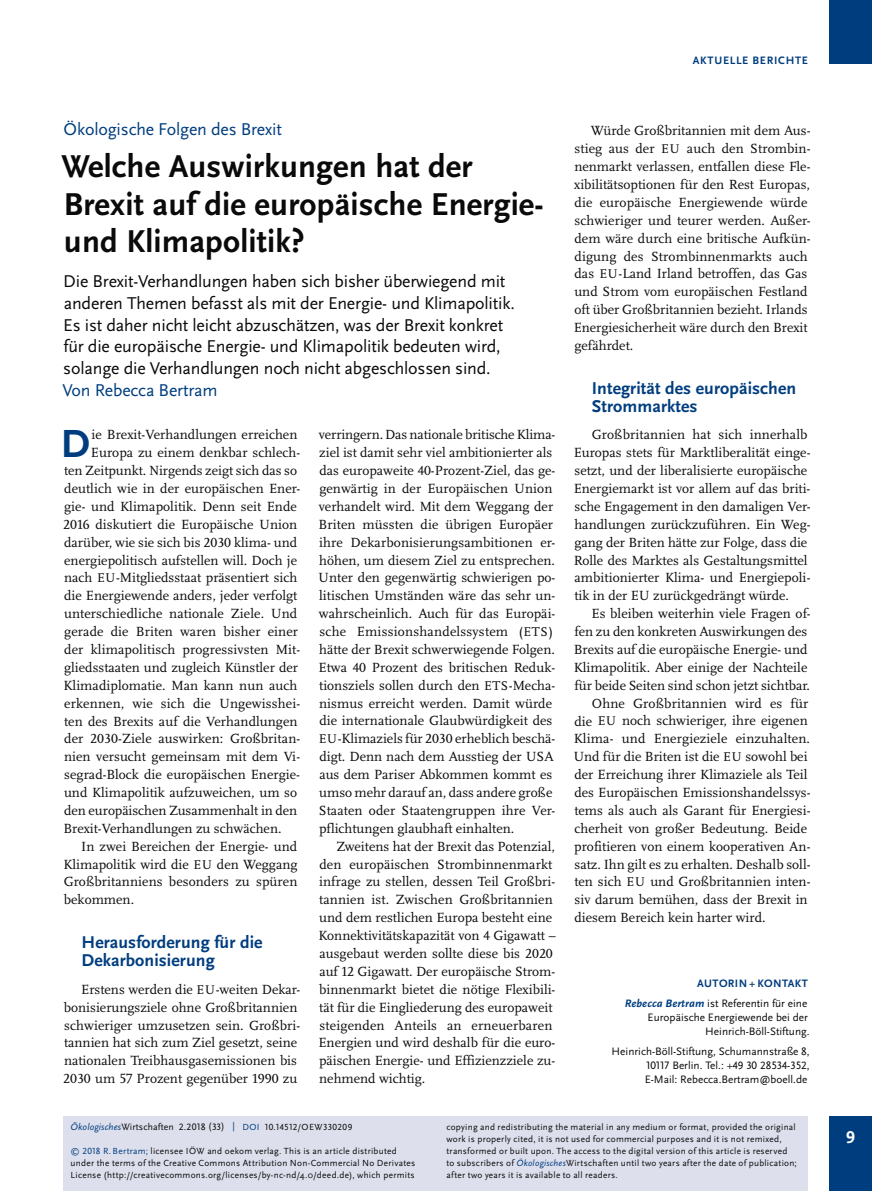
<style>
.page{position:relative;width:893px;height:1191px;background:#fff}
.page>*{position:absolute;margin:0;border:0;box-sizing:border-box;transform-origin:0 0}
.t1{font:700 40.95px "Scala Sans Pro";color:#003d7f}
.t2{font:700 33px/37.5px "Scala Sans Pro";letter-spacing:.005em;color:#0a0a0a}
.t3{font:17.85px/21.8px "Scala Sans Pro";letter-spacing:-.01em;color:#0a0a0a}
.t4{font:700 17.85px/17.9px "Scala Sans Pro";letter-spacing:.005em;color:#003d7f}
.t5{font:17.85px "Scala Sans Pro";letter-spacing:-.01em;color:#003d7f}
.t6{font:700 17.85px "Scala Sans Pro";color:#fff}
.t7{font:13.8px/17.9px "Scala Pro";color:#0a0a0a}
.t8{font:11.25px/14.2px "Scala Sans Pro";color:#0a0a0a;text-align:right}
.t9{font:700 11.25px "Scala Sans Pro";letter-spacing:.065em;color:#003d7f}
.t10{font:10.5px "Scala Sans Pro";color:#0a0a0a}
.t11{font:9.75px "Scala Sans Pro";letter-spacing:.01em;color:#0a0a0a}
.t12{font:9.3px/12px "Scala Sans Pro";letter-spacing:.025em;color:#0a0a0a}
.s1{font-size:13.2px}
.s2{font-weight:700;color:#003d7f}
.s3{font-weight:700;font-style:italic;color:#003d7f}
.s4{font-style:italic;color:#003d7f}
.s5{color:#003d7f}
.s6{font-size:9.3px;color:#003d7f}
.s7{font-size:9.3px}
</style>
<div class="page">
<div style="left:829px;top:0;width:43px;height:64px;background:#003d7f"></div>
<div style="left:829px;top:1116px;width:43px;height:74px;background:#003d7f"></div>
<div style="left:64px;top:1116px;width:744px;height:74px;background:#dddfed"></div>
<p class="t9" style="left:693px;top:56px;width:117px">AKTUELLE BERICHTE</p>
<p class="t5" style="left:64px;top:123px;width:220px">Ökologische Folgen des Brexit</p>
<h2 class="t2" style="left:61px;top:150px;width:484px">Welche Auswirkungen hat der<br>Brexit auf die europäische Energie&shy;und Klimapolitik?</h2>
<p class="t3" style="left:63px;top:272px;width:453px">Die Brexit-Verhandlungen haben sich bisher überwiegend mit anderen Themen befasst als mit der Energie- und Klimapolitik.<br>Es ist daher nicht leicht abzuschätzen, was der Brexit konkret für die europäische Energie- und Klimapolitik bedeuten wird, solange die Verhandlungen noch nicht abgeschlossen sind.</p>
<p class="t5" style="left:62px;top:383px;width:157px">Von Rebecca Bertram</p>
<h1 class="t1" style="left:61px;top:428px;width:31px">D</h1>
<p class="t7" style="left:92px;top:427px;width:207px">ie Brexit- Verhandlungen erreichen</p>
<p class="t7" style="left:91px;top:445px;width:211px">Euro pa zu einem denkbar schlech-</p>
<p class="t7" style="left:64px;top:462px;width:234px">ten Zeitpunkt. Nirgends zeigt sich das so</p>
<p class="t7" style="left:64px;top:480px;width:237px">deutlich wie in der europäischen Ener-</p>
<p class="t7" style="left:64px;top:498px;width:234px">gie- und Klimapolitik. Denn seit Ende</p>
<p class="t7" style="left:63px;top:516px;width:236px">2016 diskutiert die Europäische Union</p>
<p class="t7" style="left:64px;top:534px;width:235px">darüber, wie sie sich bis 2030 klima- und</p>
<p class="t7" style="left:64px;top:552px;width:234px">energiepolitisch aufstellen will. Doch je</p>
<p class="t7" style="left:64px;top:570px;width:235px">nach <span class="s1">EU</span>-Mitgliedsstaat präsentiert sich</p>
<p class="t7" style="left:64px;top:588px;width:235px">die Energiewende anders, jeder verfolgt</p>
<p class="t7" style="left:64px;top:605px;width:235px">unterschiedliche nationale Ziele. Und</p>
<p class="t7" style="left:64px;top:623px;width:235px">gerade die Briten waren bisher einer</p>
<p class="t7" style="left:64px;top:641px;width:237px">der klimapolitisch progressivsten Mit-</p>
<p class="t7" style="left:64px;top:659px;width:235px">gliedsstaaten und zugleich Künstler der</p>
<p class="t7" style="left:63px;top:677px;width:236px">Klimadiplomatie. Man kann nun auch</p>
<p class="t7" style="left:64px;top:695px;width:237px">erkennen, wie sich die Ungewisshei-</p>
<p class="t7" style="left:64px;top:713px;width:235px">ten des Brexits auf die Verhandlungen</p>
<p class="t7" style="left:64px;top:731px;width:237px">der 2030-Ziele auswirken: Großbritan-</p>
<p class="t7" style="left:64px;top:749px;width:238px">nien versucht gemeinsam mit dem Vi-</p>
<p class="t7" style="left:64px;top:766px;width:237px">segrad-Block die europäischen Energie-</p>
<p class="t7" style="left:64px;top:784px;width:235px">und Klimapolitik aufzuweichen, um so</p>
<p class="t7" style="left:64px;top:802px;width:235px">den europäischen Zusammenhalt in den</p>
<p class="t7" style="left:63px;top:820px;width:220px">Brexit-Verhandlungen zu schwächen.</p>
<p class="t7" style="left:81px;top:838px;width:217px">In zwei Bereichen der Energie- und</p>
<p class="t7" style="left:63px;top:856px;width:236px">Klimapolitik wird die <span class="s1">EU</span> den Weggang</p>
<p class="t7" style="left:64px;top:874px;width:235px">Großbritanniens besonders zu spüren</p>
<p class="t7" style="left:64px;top:892px;width:72px">bekommen.</p>
<p class="t4" style="left:82px;top:935px;width:182px">Herausforderung für die<br>Dekarbonisierung</p>
<p class="t7" style="left:63px;top:981px;width:239px;text-indent:18px">Erstens werden die <span class="s1">EU</span>-weiten Dekar&shy;bonisierungsziele ohne Großbritannien schwieriger umzusetzen sein. Großbri&shy;tannien hat sich zum Ziel gesetzt, seine nationalen Treibhausgasemissionen bis 2030 um 57 Prozent gegenüber 1990 zu</p>
<p class="t7" style="left:318px;top:427px;width:239px">verringern. Das nationale britische Klima - ziel ist damit sehr viel ambitionierter als das europaweite 40-Prozent-Ziel, das ge&shy;genwärtig in der Europäischen Union verhandelt wird. Mit dem Weggang der Briten müssten die übrigen Europäer ihre Dekarbonisierungsambitionen er&shy;höhen, um diesem Ziel zu entsprechen.<br>Unter den gegenwärtig schwierigen po&shy;litischen Umständen wäre das sehr un&shy;wahrscheinlich. Auch für das Europäi&shy;sche Emissionshandelssystem (<span class="s1">ETS</span>) hätte der Brexit schwerwiegende Folgen.<br>Etwa 40 Prozent des britischen Reduk&shy;tionsziels sollen durch den <span class="s1">ETS</span>-Mecha&shy;nismus erreicht werden. Damit würde die internationale Glaubwürdigkeit des <span class="s1">EU</span>-Klimaziels für 2030 erheblich beschä&shy;digt. Denn nach dem Ausstieg der USA aus dem Pariser Abkommen kommt es umso mehr darauf an, dass andere große Staaten oder Staatengruppen ihre Ver&shy;pflichtungen glaubhaft einhalten.</p>
<p class="t7" style="left:319px;top:838px;width:239px;text-indent:18px">Zweitens hat der Brexit das Potenzial, den europäischen Strombinnenmarkt infrage zu stellen, dessen Teil Großbri&shy;tannien ist. Zwischen Großbritannien und dem restlichen Europa besteht eine Konnektivitätskapazität von 4 Gigawatt – ausgebaut werden sollte diese bis 2020 auf 12 Gigawatt. Der europäische Strom&shy;binnenmarkt bietet die nötige Flexibili&shy;tät für die Eingliederung des europaweit steigenden Anteils an erneuerbaren Energien und wird deshalb für die euro&shy;päischen Energie- und Effizienzziele zu&shy;nehmend wichtig.</p>
<p class="t7" style="left:574px;top:123px;width:238px;text-indent:17px">Würde Großbritannien mit dem Aus&shy;stieg aus der <span class="s1">EU</span> auch den Strombin&shy;nenmarkt verlassen, entfallen diese Fle&shy;xibilitätsoptionen für den Rest Europas, die europäische Energiewende würde schwieriger und teurer werden. Außer&shy;dem wäre durch eine britische Aufkün&shy;digung des Strombinnenmarkts auch das <span class="s1">EU</span>-Land Irland betroffen, das Gas und Strom vom europäischen Festland oft über Großbritannien bezieht. Irlands Energiesicherheit wäre durch den Brexit gefährdet.</p>
<p class="t4" style="left:592px;top:381px;width:206px">Integrität des europäischen<br>Strommarktes</p>
<p class="t7" style="left:574px;top:427px;width:238px;text-indent:18px">Großbritannien hat sich innerhalb Europas stets für Marktliberalität einge&shy;setzt, und der liberalisierte europäische Energiemarkt ist vor allem auf das briti&shy;sche Engagement in den damaligen Ver&shy;handlungen zurückzuführen. Ein Weg&shy;gang der Briten hätte zur Folge, dass die Rolle des Marktes als Gestaltungsmittel ambitionierter Klima- und Energiepoli&shy;tik in der EU zurückgedrängt würde.</p>
<p class="t7" style="left:592px;top:606px;width:220px">Es bleiben weiterhin viele Fragen of-</p>
<p class="t7" style="left:574px;top:623px;width:235px">fen zu den konkreten Auswirkungen des</p>
<p class="t7" style="left:574px;top:641px;width:235px">Brexits auf die europäische Energie- und</p>
<p class="t7" style="left:574px;top:659px;width:235px">Klimapolitik. Aber einige der Nachteile</p>
<p class="t7" style="left:574px;top:677px;width:237px">für beide Seiten sind schon jetzt sichtbar.</p>
<p class="t7" style="left:592px;top:695px;width:218px">Ohne Großbritannien wird es für</p>
<p class="t7" style="left:574px;top:713px;width:235px">die <span class="s1">EU</span> noch schwieriger, ihre eigenen</p>
<p class="t7" style="left:574px;top:731px;width:238px">Klima- und Energieziele einzuhalten.</p>
<p class="t7" style="left:573px;top:749px;width:236px">Und für die Briten ist die <span class="s1">EU</span> sowohl bei</p>
<p class="t7" style="left:574px;top:766px;width:235px">der Erreichung ihrer Klimaziele als Teil</p>
<p class="t7" style="left:574px;top:784px;width:237px">des Europäischen Emissionshandelssys-</p>
<p class="t7" style="left:574px;top:802px;width:238px">tems als auch als Garant für Energiesi-</p>
<p class="t7" style="left:574px;top:820px;width:234px">cherheit von großer Bedeutung. Beide</p>
<p class="t7" style="left:574px;top:838px;width:238px">profitieren von einem kooperativen An-</p>
<p class="t7" style="left:575px;top:856px;width:237px">satz. Ihn gilt es zu erhalten. Deshalb soll-</p>
<p class="t7" style="left:574px;top:874px;width:238px">ten sich <span class="s1">EU</span> und Großbritannien inten-</p>
<p class="t7" style="left:575px;top:892px;width:235px">siv darum bemühen, dass der Brexit in</p>
<p class="t7" style="left:574px;top:909px;width:193px">diesem Bereich kein harter wird.</p>
<p class="t8" style="left:625px;top:974px;width:185px;line-height:20px"><span class="s2">AUTORIN + KONTAKT<br></span><span class="s3">Rebecca Bertram</span> ist Referentin für eine</p>
<p class="t8" style="left:648px;top:1011px;width:164px">Europäische Energiewende bei der<br>Heinrich-Böll-Stiftung.</p>
<p class="t8" style="left:645px;top:1045px;width:166px;text-align:justify;text-indent:-33px">Heinrich-Böll-Stiftung, Schumannstraße 8, 10117 Berlin. Tel.: +49 30 28534-352, E-Mail: Rebecca.Bertram@boell.de</p>
<p class="t11" style="left:71px;top:1123px;width:283px"><span class="s4">Ökologisches</span>Wirtschaften 2.2018 (33) <span class="s5">|</span> <span class="s6">DOI</span> <span class="s7">10.14512/OEW330209</span></p>
<p class="t12" style="left:71px;top:1145px;width:346px"><span class="s5">© 2018 R. Bertram;</span> licensee IÖW and oekom verlag. This is an article distributed under the terms of the Creative Commons Attribution Non-Commercial No Derivates<br>License (http://creativecommons.org/licenses/by-nc-nd/4.0/deed.de), which permits</p>
<p class="t12" style="left:446px;top:1121px;width:352px">copying and redistributing the material in any medium or format, provided the original work is properly cited, it is not used for commercial purposes and it is not remixed, transformed or built upon. The access to the digital version of this article is reserved to subscribers of <span class="s4">Ökologisches</span>Wirtschaften until two years after the date of publication; after two years it is available to all readers.</p>
<p class="t10" style="left:643px;top:1135px;width:166px"><span class="s4">Ökologisches</span>Wirtschaften 2.2018 (33)</p>
<p class="t6" style="left:846px;top:1130px;width:10px">9</p>
</div>
